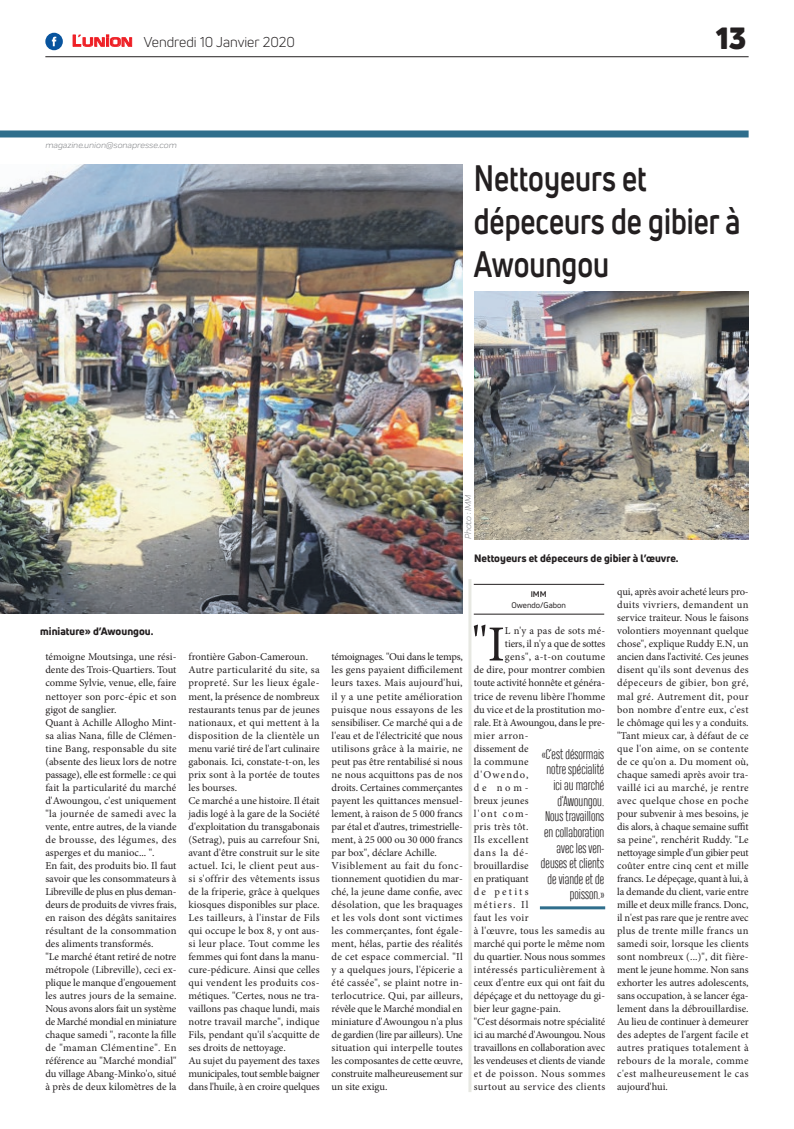
<style>
.page{position:relative;width:794px;height:1129px;background:#fff}
.page>*{position:absolute;margin:0;border:0;box-sizing:border-box;transform-origin:0 0}
.t1{font:50.5px "Minion Pro";color:#231f20}
.t2{font:700 36px/43.2px "Uni Neue";color:#231f20;scale:.8 1}
.t3{font:900 30px "Uni Neue";color:#231f20}
.t4{font:14px "Uni Neue";color:#231f20}
.t5{font:300 13px/15.6px "Heading Compressed Pro";color:#231f20;text-align:right}
.t6{font:10.5px/13px "Minion Pro";color:#231f20}
.t7{font:800 10.5px "Uni Neue";color:#231f20}
.t8{font:10.5px "Minion Pro";letter-spacing:.035em;color:#231f20}
.t9{font:10.5px "Minion Pro";letter-spacing:.04em;color:#231f20}
.t10{font:10.5px "Minion Pro";letter-spacing:.02em;color:#231f20}
.t11{font:10.5px "Minion Pro";letter-spacing:.025em;color:#231f20}
.t12{font:10.5px "Minion Pro";letter-spacing:-.025em;color:#231f20}
.t13{font:10.5px "Minion Pro";letter-spacing:-.03em;color:#231f20}
.t14{font:10.5px "Minion Pro";letter-spacing:.05em;color:#231f20}
.t15{font:10.5px "Minion Pro";letter-spacing:.11em;color:#231f20}
.t16{font:10.5px "Minion Pro";letter-spacing:.21em;color:#231f20}
.t17{font:italic 9px "Praktika";color:#818386}
.t18{font:8px "Uni Neue";color:#231f20}
.t19{font:700 8px "Uni Neue";color:#231f20}
.s1{font-family:"Eurostile";font-weight:600;font-size:15px;color:#ee1d23}
.s2{font-family:"Eurostile";font-weight:600;font-size:11.4px;color:#ee1d23}
</style>
<div class="page">
<hr style="left:45px;top:56px;width:703px;height:1px;background:#231f20">
<div style="left:0;top:130px;width:748px;height:7px;background:#2f6e8c"></div>
<svg style="left:72px;top:34px;width:60px;height:13px"></svg>
<div style="left:45px;top:33px;width:18px;height:17px;background:#08549e;border-radius:50%"></div>
<svg style="left:52px;top:37px;width:4px;height:9px"></svg>
<hr style="left:474px;top:613px;width:130px;height:1px;background:#231f20">
<hr style="left:474px;top:584px;width:130px;height:1px;background:#231f20">
<img style="left:0;top:164px;width:463px;height:449px">
<img style="left:474px;top:291px;width:274px;height:248px">
<hr style="left:540px;top:906px;width:65px;height:3px;background:#2f6e8c">
<hr style="left:468px;top:579px;width:3px;height:512px;background:#e7e8e2">
<h3 class="t4" style="left:72px;top:33px;width:224px"><span class="s1">L</span><span class="s2">UNION</span> Vendredi 10 Janvier 2020</h3>
<h3 class="t3" style="left:716px;top:17px;width:32px">13</h3>
<p class="t17" style="left:45px;top:139px;width:133px">magazine.union@sonapresse.com</p>
<h2 class="t2" style="left:474px;top:156px;width:335px">Nettoyeurs et dépeceurs de gibier à<br>Awoungou</h2>
<p class="t17" style="left:462px;top:539px;width:46px;rotate:-90deg">Photo : IMM</p>
<p class="t7" style="left:474px;top:550px;width:206px">Nettoyeurs et dépeceurs de gibier à l’œuvre.</p>
<p class="t7" style="left:40px;top:624px;width:115px">miniature» d’Awoungou.</p>
<p class="t6" style="left:45px;top:650px;width:133px">témoigne Moutsinga, une rési&shy;dente des Trois-Quartiers. Tout comme Sylvie, venue, elle, faire nettoyer son porc-épic et son gigot de sanglier.<br>Quant à Achille Allogho Mint&shy;sa alias Nana, fille de Clémen&shy;tine Bang, responsable du site (absente des lieux lors de notre passage), elle est formelle : ce qui fait la particularité du marché d'Awoungou, c'est uniquement "la journée de samedi avec la vente, entre autres, de la viande de brousse, des légumes, des asperges et du manioc... ".<br>En fait, des produits bio. Il faut savoir que les consommateurs à<br>Libreville de plus en plus deman&shy;deurs de produits de vivres frais, en raison des dégâts sanitaires résultant de la consommation des aliments transformés.<br>"Le marché étant retiré de notre métropole (Libreville), ceci ex&shy;plique le manque d'engouement les autres jours de la semaine.<br>Nous avons alors fait un système de Marché mondial en miniature chaque samedi ", raconte la fille de "maman Clémentine". En référence au "Marché mondial" du village Abang-Minko'o, situé à près de deux kilomètres de la</p>
<p class="t6" style="left:188px;top:650px;width:133px">frontière Gabon-Cameroun.<br>Autre particularité du site, sa propreté. Sur les lieux égale&shy;ment, la présence de nombreux restaurants tenus par de jeunes nationaux, et qui mettent à la disposition de la clientèle un menu varié tiré de l'art culinaire gabonais. Ici, constate-t-on, les prix sont à la portée de toutes les bourses.<br>Ce marché a une histoire. Il était jadis logé à la gare de la Société d'exploitation du transgabonais (Setrag), puis au carrefour Sni, avant d'être construit sur le site actuel. Ici, le client peut aus&shy;si s'offrir des vêtements issus de la friperie, grâce à quelques kiosques disponibles sur place.<br>Les tailleurs, à l'instar de Fils qui occupe le box 8, y ont aus&shy;si leur place. Tout comme les femmes qui font dans la manu&shy;cure-pédicure. Ainsi que celles qui vendent les produits cos&shy;métiques. "Certes, nous ne tra&shy;vaillons pas chaque lundi, mais notre travail marche", indique<br>Fils, pendant qu'il s'acquitte de ses droits de nettoyage.<br>Au sujet du payement des taxes municipales, tout semble baigner dans l'huile, à en croire quelques</p>
<p class="t6" style="left:332px;top:650px;width:133px">témoignages. "Oui dans le temps, les gens payaient difficilement leurs taxes. Mais aujourd'hui, il y a une petite amélioration puisque nous essayons de les sensibiliser. Ce marché qui a de l'eau et de l'électricité que nous utilisons grâce à la mairie, ne peut pas être rentabilisé si nous ne nous acquittons pas de nos droits. Certaines commerçantes payent les quittances mensuel&shy;lement, à raison de 5 000 francs par étal et d'autres, trimestrielle&shy;ment, à 25 000 ou 30 000 francs par box", déclare Achille.<br>Visiblement au fait du fonc&shy;tionnement quotidien du mar&shy;ché, la jeune dame confie, avec désolation, que les braquages et les vols dont sont victimes les commerçantes, font égale&shy;ment, hélas, partie des réalités de cet espace commercial. "Il y a quelques jours, l'épicerie a été cassée", se plaint notre in&shy;terlocutrice. Qui, par ailleurs, révèle que le Marché mondial en miniature d'Awoungou n'a plus de gardien (lire par ailleurs). Une situation qui interpelle toutes les composantes de cette œuvre, construite malheureusement sur un site exigu.</p>
<p class="t19" style="left:531px;top:589px;width:17px">IMM</p>
<p class="t18" style="left:511px;top:600px;width:56px">Owendo/Gabon</p>
<h1 class="t1" style="left:471px;top:610px;width:35px">"I</h1>
<p class="t10" style="left:505px;top:624px;width:102px">L n'y a pas de sots mé-</p>
<p class="t6" style="left:505px;top:637px;width:102px">tiers, il n'y a que de sottes</p>
<p class="t11" style="left:505px;top:650px;width:102px">gens", a-t-on coutume</p>
<p class="t6" style="left:474px;top:663px;width:133px">de dire, pour montrer combien</p>
<p class="t6" style="left:474px;top:676px;width:133px">toute activité honnête et généra-</p>
<p class="t6" style="left:474px;top:689px;width:133px">trice de revenu libère l'homme</p>
<p class="t6" style="left:474px;top:702px;width:133px">du vice et de la prostitution mo-</p>
<p class="t12" style="left:474px;top:715px;width:133px">rale. Et à Awoungou, dans le pre-</p>
<p class="t14" style="left:474px;top:728px;width:56px">mier arron-</p>
<p class="t6" style="left:474px;top:741px;width:56px">dissement de</p>
<p class="t11" style="left:474px;top:754px;width:56px">la commune</p>
<p class="t6" style="left:474px;top:767px;width:56px">d'Owendo,</p>
<p class="t6" style="left:474px;top:780px;width:56px">de nom-</p>
<p class="t6" style="left:474px;top:793px;width:56px">breux jeunes</p>
<p class="t6" style="left:474px;top:806px;width:56px">l'ont com-</p>
<p class="t11" style="left:474px;top:819px;width:56px">pris très tôt.</p>
<p class="t9" style="left:474px;top:832px;width:56px">Ils excellent</p>
<p class="t6" style="left:474px;top:845px;width:56px">dans la dé-</p>
<p class="t6" style="left:474px;top:858px;width:56px">brouillardise</p>
<p class="t6" style="left:474px;top:871px;width:56px">en pratiquant</p>
<p class="t16" style="left:474px;top:884px;width:56px">de petits</p>
<p class="t15" style="left:474px;top:897px;width:56px">métiers. Il</p>
<p class="t9" style="left:474px;top:910px;width:56px">faut les voir</p>
<p class="t10" style="left:474px;top:923px;width:133px">à l'œuvre, tous les samedis au</p>
<p class="t6" style="left:474px;top:936px;width:133px">marché qui porte le même nom</p>
<p class="t6" style="left:474px;top:949px;width:133px">du quartier. Nous nous sommes</p>
<p class="t8" style="left:474px;top:962px;width:133px">intéressés particulièrement à</p>
<p class="t6" style="left:474px;top:975px;width:133px">ceux d'entre eux qui ont fait du</p>
<p class="t6" style="left:474px;top:988px;width:133px">dépéçage et du nettoyage du gi-</p>
<p class="t6" style="left:474px;top:1001px;width:89px">bier leur gagne-pain.</p>
<p class="t6" style="left:474px;top:1014px;width:133px">"C'est désormais notre spécialité</p>
<p class="t13" style="left:474px;top:1027px;width:133px">ici au marché d'Awoungou. Nous</p>
<p class="t6" style="left:474px;top:1040px;width:133px">travaillons en collaboration avec</p>
<p class="t6" style="left:474px;top:1053px;width:133px">les vendeuses et clients de viande</p>
<p class="t9" style="left:474px;top:1066px;width:133px">et de poisson. Nous sommes</p>
<p class="t8" style="left:474px;top:1079px;width:133px">surtout au service des clients</p>
<p class="t5" style="left:541px;top:747px;width:65px">«C’est désormais notre spécialité ici au marché d’Awoungou.<br>Nous travaillons en collaboration avec les ven&shy;deuses et clients de viande et de poisson.»</p>
<p class="t6" style="left:617px;top:585px;width:133px;text-align:justify">qui, après avoir acheté leurs pro&shy;duits vivriers, demandent un service traiteur. Nous le faisons volontiers moyennant quelque chose", explique Ruddy E.N, un ancien dans l'activité. Ces jeunes disent qu'ils sont devenus des dépeceurs de gibier, bon gré, mal gré. Autrement dit, pour bon nombre d'entre eux, c'est le chômage qui les y a conduits. "Tant mieux car, à défaut de ce que l'on aime, on se contente de ce qu'on a. Du moment où, chaque samedi après avoir tra&shy;vaillé ici au marché, je rentre avec quelque chose en poche pour subvenir à mes besoins, je dis alors, à chaque semaine suffit sa peine", renchérit Ruddy. "Le nettoyage simple d'un gibier peut coûter entre cinq cent et mille francs. Le dépeçage, quant à lui, à la demande du client, varie entre mille et deux mille francs. Donc, il n'est pas rare que je rentre avec plus de trente mille francs un samedi soir, lorsque les clients sont nombreux (...)", dit fière&shy;ment le jeune homme. Non sans exhorter les autres adolescents, sans occupation, à se lancer éga&shy;lement dans la débrouillardise.<br>Au lieu de continuer à demeurer des adeptes de l'argent facile et autres pratiques totalement à rebours de la morale, comme c'est malheureusement le cas aujourd'hui.</p>
</div>
